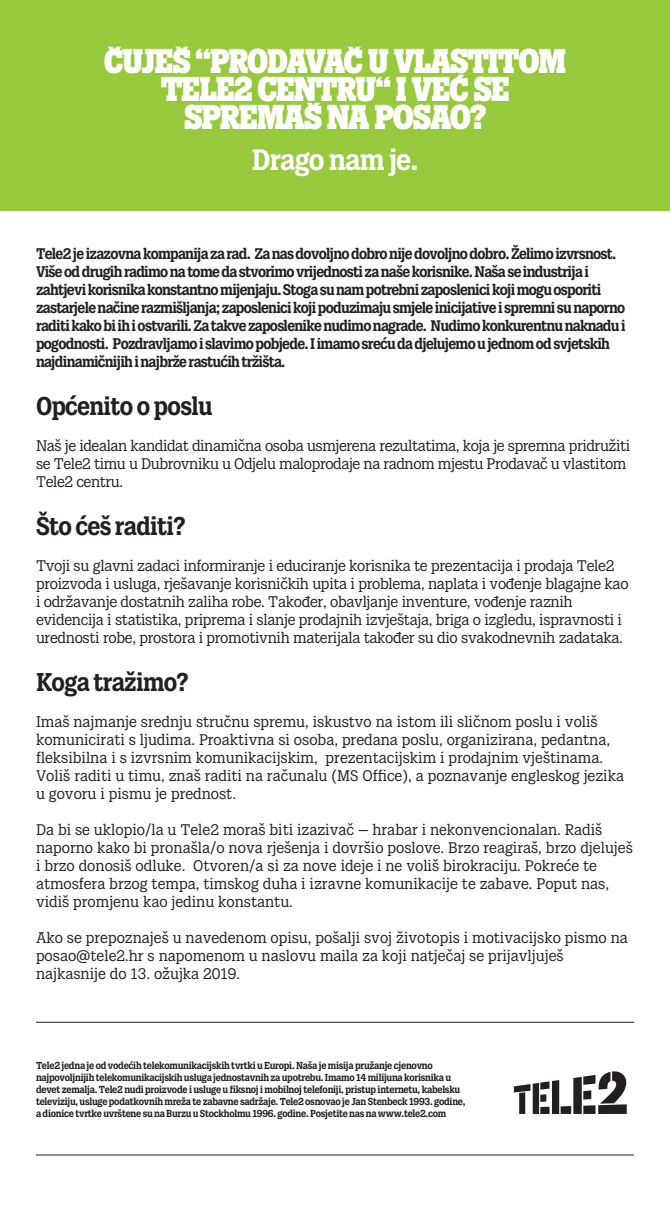
<style>
.page{position:relative;width:670px;height:1207px;background:#fff}
.page>*{position:absolute;margin:0;border:0;box-sizing:border-box;transform-origin:0 0}
.t1{font:800 34px/28px "Tele 2 Slab";letter-spacing:-.035em;color:#fff;text-align:center}
.t2{font:700 29px "Tele 2 Slab";letter-spacing:-.03em;color:#fff}
.t3{font:700 25.3px "Tele 2 Slab";letter-spacing:-.025em;color:#231f20}
.t4{font:15.2px/18px "Tele 2 Slab";color:#231f20}
.t5{font:700 15.2px/18px "Tele 2 Slab";letter-spacing:-.045em;color:#231f20}
.t6{font:15.2px/18px "Tele 2 Slab";letter-spacing:-.02em;color:#231f20}
.t7{font:15.2px/18px "Tele 2 Slab";letter-spacing:-.025em;color:#231f20}
.t8{font:700 10px/11.9px "Tele 2 Slab";letter-spacing:-.025em;color:#231f20}
</style>
<div class="page">
<div style="left:0;top:0;width:670px;height:210px;background:#97c93c"></div>
<hr style="left:36px;top:1021px;width:598px;height:1px;background:#231f20">
<hr style="left:36px;top:1154px;width:598px;height:1px;background:#231f20">
<svg style="left:514px;top:1071px;width:113px;height:42px"></svg>
<h1 class="t1" style="left:104px;top:48px;width:463px">ČUJEŠ “PRODAVAČ U VLASTITOM<br>TELE2 CENTRU“ I VEĆ SE<br>SPREMAŠ NA POSAO?</h1>
<h2 class="t2" style="left:252px;top:143px;width:168px">Drago nam je.</h2>
<p class="t5" style="left:36px;top:244px;width:591px">Tele2 je izazovna kompanija za rad. Za nas dovoljno dobro nije dovoljno dobro. Želimo izvrsnost.<br>Više od drugih radimo na tome da stvorimo vrijednosti za naše korisnike. Naša se industrija i zahtjevi korisnika konstantno mijenjaju. Stoga su nam potrebni zaposlenici koji mogu osporiti zastarjele načine razmišljanja; zaposlenici koji poduzimaju smjele inicijative i spremni su naporno raditi kako bi ih i ostvarili. Za takve zaposlenike nudimo nagrade. Nudimo konkurentnu naknadu i pogodnosti. Pozdravljamo i slavimo pobjede. I imamo sreću da djelujemo u jednom od svjetskih najdinamičnijih i najbrže rastućih tržišta.</p>
<h3 class="t3" style="left:36px;top:391px;width:178px">Općenito o poslu</h3>
<p class="t7" style="left:36px;top:436px;width:596px">Naš je idealan kandidat dinamična osoba usmjerena rezultatima, koja je spremna pridružiti se Tele2 timu u Dubrovniku u Odjelu maloprodaje na radnom mjestu Prodavač u vlastitom<br>Tele2 centru.</p>
<h3 class="t3" style="left:36px;top:511px;width:151px">Što ćeš raditi?</h3>
<p class="t6" style="left:36px;top:556px;width:594px">Tvoji su glavni zadaci informiranje i educiranje korisnika te prezentacija i prodaja Tele2 proizvoda i usluga, rješavanje korisničkih upita i problema, naplata i vođenje blagajne kao i održavanje dostatnih zaliha robe. Također, obavljanje inventure, vođenje raznih evidencija i statistika, priprema i slanje prodajnih izvještaja, briga o izgledu, ispravnosti i urednosti robe, prostora i promotivnih materijala također su dio svakodnevnih zadataka.</p>
<h3 class="t3" style="left:36px;top:667px;width:154px">Koga tražimo?</h3>
<p class="t4" style="left:36px;top:712px;width:590px">Imaš najmanje srednju stručnu spremu, iskustvo na istom ili sličnom poslu i voliš komunicirati s ljudima. Proaktivna si osoba, predana poslu, organizirana, pedantna, fleksibilna i s izvrsnim komunikacijskim, prezentacijskim i prodajnim vještinama.<br>Voliš raditi u timu, znaš raditi na računalu (MS Office), a poznavanje engleskog jezika u govoru i pismu je prednost.</p>
<p class="t4" style="left:36px;top:820px;width:598px">Da bi se uklopio/la u Tele2 moraš biti izazivač – hrabar i nekonvencionalan. Radiš naporno kako bi pronašla/o nova rješenja i dovršio poslove. Brzo reagiraš, brzo djeluješ i brzo donosiš odluke. Otvoren/a si za nove ideje i ne voliš birokraciju. Pokreće te atmosfera brzog tempa, timskog duha i izravne komunikacije te zabave. Poput nas, vidiš promjenu kao jedinu konstantu.</p>
<p class="t4" style="left:36px;top:928px;width:593px">Ako se prepoznaješ u navedenom opisu, pošalji svoj životopis i motivacijsko pismo na posao@tele2.hr s napomenom u naslovu maila za koji natječaj se prijavljuješ najkasnije do 13. ožujka 2019.</p>
<p class="t8" style="left:36px;top:1059px;width:431px">Tele2 jedna je od vodećih telekomunikacijskih tvrtki u Europi. Naša je misija pružanje cjenovno najpovoljnijih telekomunikacijskih usluga jednostavnih za upotrebu. Imamo 14 milijuna korisnika u devet zemalja. Tele2 nudi proizvode i usluge u fiksnoj i mobilnoj telefoniji, pristup internetu, kabelsku televiziju, usluge podatkovnih mreža te zabavne sadržaje. Tele2 osnovao je Jan Stenbeck 1993. godine, a dionice tvrtke uvrštene su na Burzu u Stockholmu 1996. godine. Posjetite nas na www.tele2.com</p>
</div>
